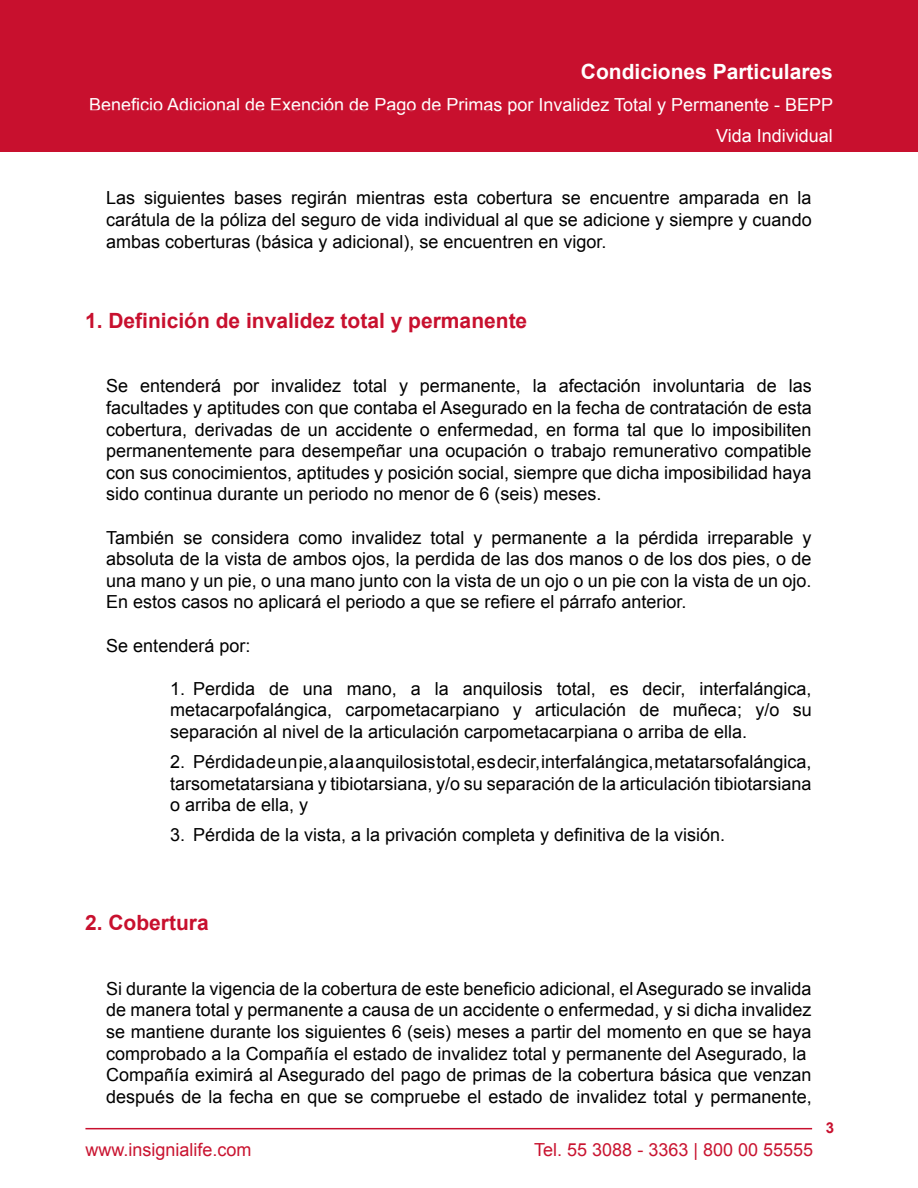
<style>
.page{position:relative;width:918px;height:1188px;background:#fff}
.page>*{position:absolute;margin:0;border:0;box-sizing:border-box;transform-origin:0 0}
.t1{font:700 21px "Arial";color:#c8102e}
.t2{font:700 21px "Arial";color:#fff}
.t3{font:18px/21.6px "Arial";color:#000;text-align:justify}
.t4{font:18px/31.5px "Arial";color:#fff;text-align:right}
.t5{font:18px "Arial";color:#c91430}
.t6{font:700 15px "Arial";color:#c8102e}
</style>
<div class="page">
<div style="left:0;top:0;width:918px;height:152px;background:#c8102e"></div>
<hr style="left:85px;top:1128px;width:727px;height:1px;background:#c8102e">
<p class="t2" style="left:581px;top:58px;width:254px">Condiciones Particulares</p>
<p class="t4" style="left:89px;top:89px;width:746px">Beneficio Adicional de Exención de Pago de Primas por Invalidez Total y Permanente - BEPP<br>Vida Individual</p>
<p class="t3" style="left:106px;top:188px;width:707px">Las siguientes bases regirán mientras esta cobertura se encuentre amparada en la carátula de la póliza del seguro de vida individual al que se adicione y siempre y cuando ambas coberturas (básica y adicional), se encuentren en vigor.</p>
<p class="t1" style="left:85px;top:307px;width:444px">1. Definición de invalidez total y permanente</p>
<p class="t3" style="left:106px;top:376px;width:707px">Se entenderá por invalidez total y permanente, la afectación involuntaria de las facultades y aptitudes con que contaba el Asegurado en la fecha de contratación de esta cobertura, derivadas de un accidente o enfermedad, en forma tal que lo imposibiliten permanentemente para desempeñar una ocupación o trabajo remunerativo compatible con sus conocimientos, aptitudes y posición social, siempre que dicha imposibilidad haya sido continua durante un periodo no menor de 6 (seis) meses.</p>
<p class="t3" style="left:106px;top:527px;width:707px">También se considera como invalidez total y permanente a la pérdida irreparable y absoluta de la vista de ambos ojos, la perdida de las dos manos o de los dos pies, o de una mano y un pie, o una mano junto con la vista de un ojo o un pie con la vista de un ojo.<br>En estos casos no aplicará el periodo a que se refiere el párrafo anterior.</p>
<p class="t3" style="left:106px;top:635px;width:146px">Se entenderá por:</p>
<p class="t3" style="left:170px;top:678px;width:643px">1. Perdida de una mano, a la anquilosis total, es decir, interfalángica, metacarpofalángica, carpometacarpiano y articulación de muñeca; y/o su separación al nivel de la articulación carpometacarpiana o arriba de ella.</p>
<p class="t3" style="left:170px;top:751px;width:643px">2. Pérdida de un pie, a la anquilosis total, es decir, interfalángica, metatarsofalángica, tarsometatarsiana y tibiotarsiana, y/o su separación de la articulación tibiotarsiana o arriba de ella, y</p>
<p class="t3" style="left:170px;top:825px;width:557px">3. Pérdida de la vista, a la privación completa y definitiva de la visión.</p>
<p class="t1" style="left:85px;top:909px;width:125px">2. Cobertura</p>
<p class="t3" style="left:106px;top:978px;width:707px;text-align:left">Si durante la vigencia de la cobertura de este beneficio adicional, el Asegurado se invalida de manera total y permanente a causa de un accidente o enfermedad, y si dicha invalidez se mantiene durante los siguientes 6 (seis) meses a partir del momento en que se haya comprobado a la Compañía el estado de invalidez total y permanente del Asegurado, la Compañía eximirá al Asegurado del pago de primas de la cobertura básica que venzan después de la fecha en que se compruebe el estado de invalidez total y permanente,</p>
<p class="t5" style="left:85px;top:1138px;width:168px">www.insignialife.com</p>
<p class="t5" style="left:534px;top:1138px;width:280px">Tel. 55 3088 - 3363 | 800 00 55555</p>
<p class="t6" style="left:826px;top:1118px;width:10px">3</p>
</div>
